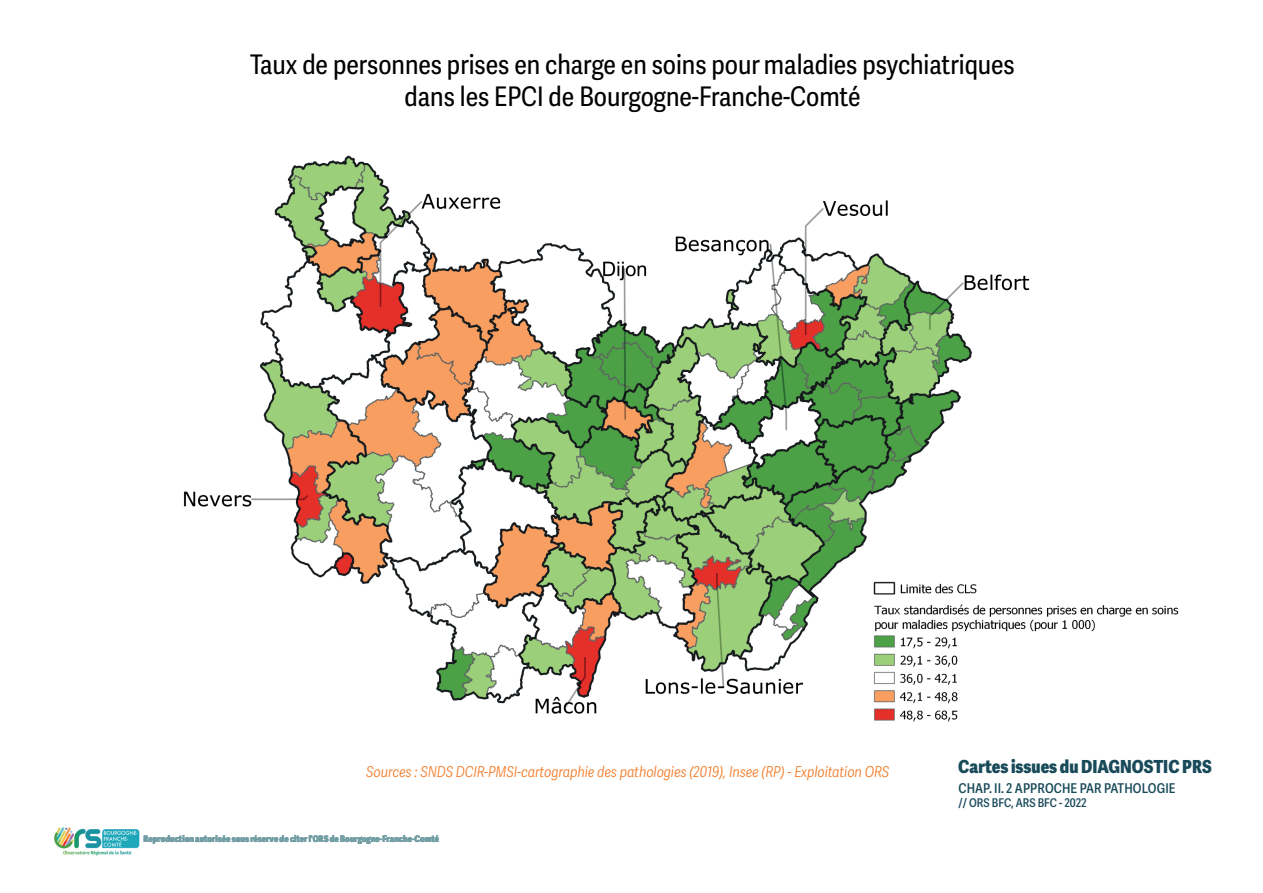
<style>
.page{position:relative;width:1263px;height:893px;background:#fff}
.page>*{position:absolute;margin:0;border:0;box-sizing:border-box;transform-origin:0 0}
.t1{font:27px/32.4px "Adelle Sans Cnd";color:#000;text-align:center}
.t2{font:800 18px "Adelle Sans Cnd";color:#184a5a}
.t3{font:italic 300 15px "Adelle Sans Cnd";color:#f47924}
.t4{font:600 13.5px "Adelle Sans Cnd";letter-spacing:.01em;color:#184a5a}
.t5{font:600 12px "Adelle Sans Cnd";color:#184a5a}
.t6{font:800 9px "Adelle Sans Cnd";color:#709da3}
</style>
<div class="page">
<img style="left:54px;top:827px;width:86px;height:28px">
<img style="left:183px;top:155px;width:847px;height:559px">
<img style="left:866px;top:574px;width:313px;height:148px">
<p class="t1" style="left:250px;top:49px;width:766px">Taux de personnes prises en charge en soins pour maladies psychiatriques dans les EPCI de Bourgogne-Franche-Comté</p>
<p class="t3" style="left:366px;top:763px;width:524px">Sources : SNDS DCIR-PMSI-cartographie des pathologies (2019), Insee (RP) - Exploitation ORS</p>
<p class="t6" style="left:144px;top:833px;width:297px">Reproduction autorisée sous réserve de citer l'ORS de Bourgogne-Franche-Comté</p>
<p class="t2" style="left:958px;top:755px;width:255px">Cartes issues du DIAGNOSTIC PRS</p>
<p class="t4" style="left:958px;top:780px;width:218px">CHAP. II. 2 APPROCHE PAR PATHOLOGIE</p>
<p class="t5" style="left:958px;top:796px;width:130px">// ORS BFC, ARS BFC - 2022</p>
</div>
